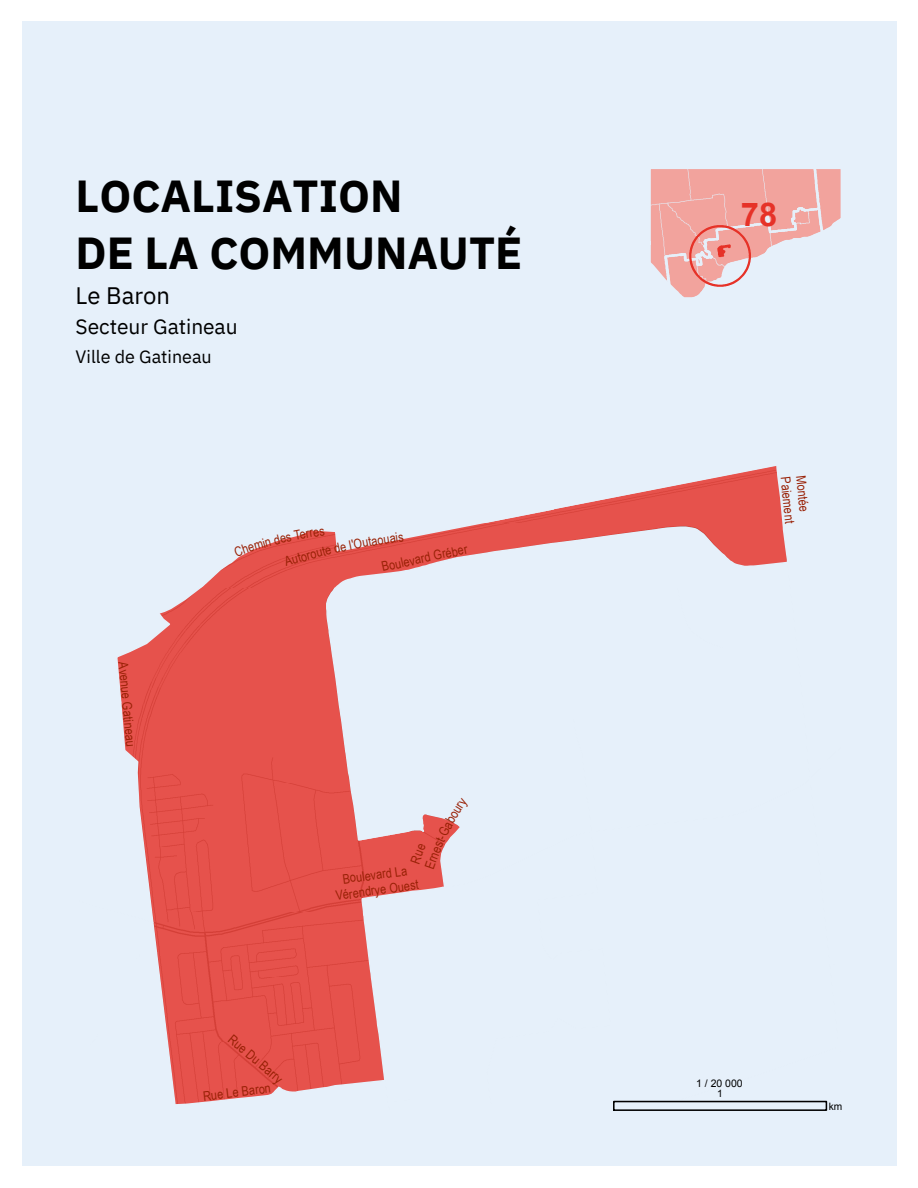
<style>
.page{position:relative;width:918px;height:1188px;background:#fff}
.page>*{position:absolute;margin:0;border:0;box-sizing:border-box;transform-origin:0 0}
.t1{font:700 44.7px/56.7px "IBM Plex Sans";color:#000}
.t2{font:700 32.7px "Arial";color:#e63228}
.t3{font:23.85px "IBM Plex Sans";color:#000}
.t4{font:21px "IBM Plex Sans";letter-spacing:-.005em;color:#000}
.t5{font:17.85px "IBM Plex Sans";color:#000}
.t6{font:13.2px/15.6px "Arial Narrow";color:#992106;text-align:center}
.t7{font:10.5px "Arial";color:#000}
.t8{font:10.2px "Arial";color:#000}
</style>
<div class="page">
<div style="left:22px;top:22px;width:874px;height:1144px;background:#e6f0fa"></div>
<svg style="left:117px;top:511px;width:431px;height:594px"></svg>
<svg style="left:650px;top:169px;width:191px;height:129px"></svg>
<svg style="left:410px;top:797px;width:60px;height:72px"></svg>
<svg style="left:548px;top:466px;width:280px;height:645px"></svg>
<svg style="left:234px;top:528px;width:170px;height:38px"></svg>
<h1 class="t1" style="left:76px;top:171px;width:448px">LOCALISATION<br>DE LA COMMUNAUTÉ</h1>
<h3 class="t3" style="left:76px;top:285px;width:96px">Le Baron</h3>
<h3 class="t4" style="left:76px;top:317px;width:164px">Secteur Gatineau</h3>
<h3 class="t5" style="left:76px;top:349px;width:138px">Ville de Gatineau</h3>
<p class="t6" style="left:131px;top:661px;width:87px;rotate:85deg">Avenue Gatineau</p>
<p class="t6" style="left:380px;top:559px;width:89px;rotate:-12deg">Boulevard Gréber</p>
<p class="t6" style="left:332px;top:873px;width:85px;rotate:-8deg">Boulevard La<br>Vérendrye Ouest</p>
<p class="t6" style="left:235px;top:1032px;width:68px;rotate:40deg">Rue Du Barry</p>
<p class="t6" style="left:202px;top:1088px;width:69px;rotate:-7deg">Rue Le Baron</p>
<h2 class="t2" style="left:741px;top:195px;width:38px">78</h2>
<p class="t6" style="left:794px;top:483px;width:38px;rotate:84deg">aiemen</p>
<p class="t6" style="left:809px;top:484px;width:29px;rotate:84deg">ontée</p>
<p class="t7" style="left:696px;top:1077px;width:48px">1 / 20 000</p>
<p class="t8" style="left:717px;top:1087px;width:7px">1</p>
<p class="t8" style="left:829px;top:1101px;width:15px">km</p>
</div>
